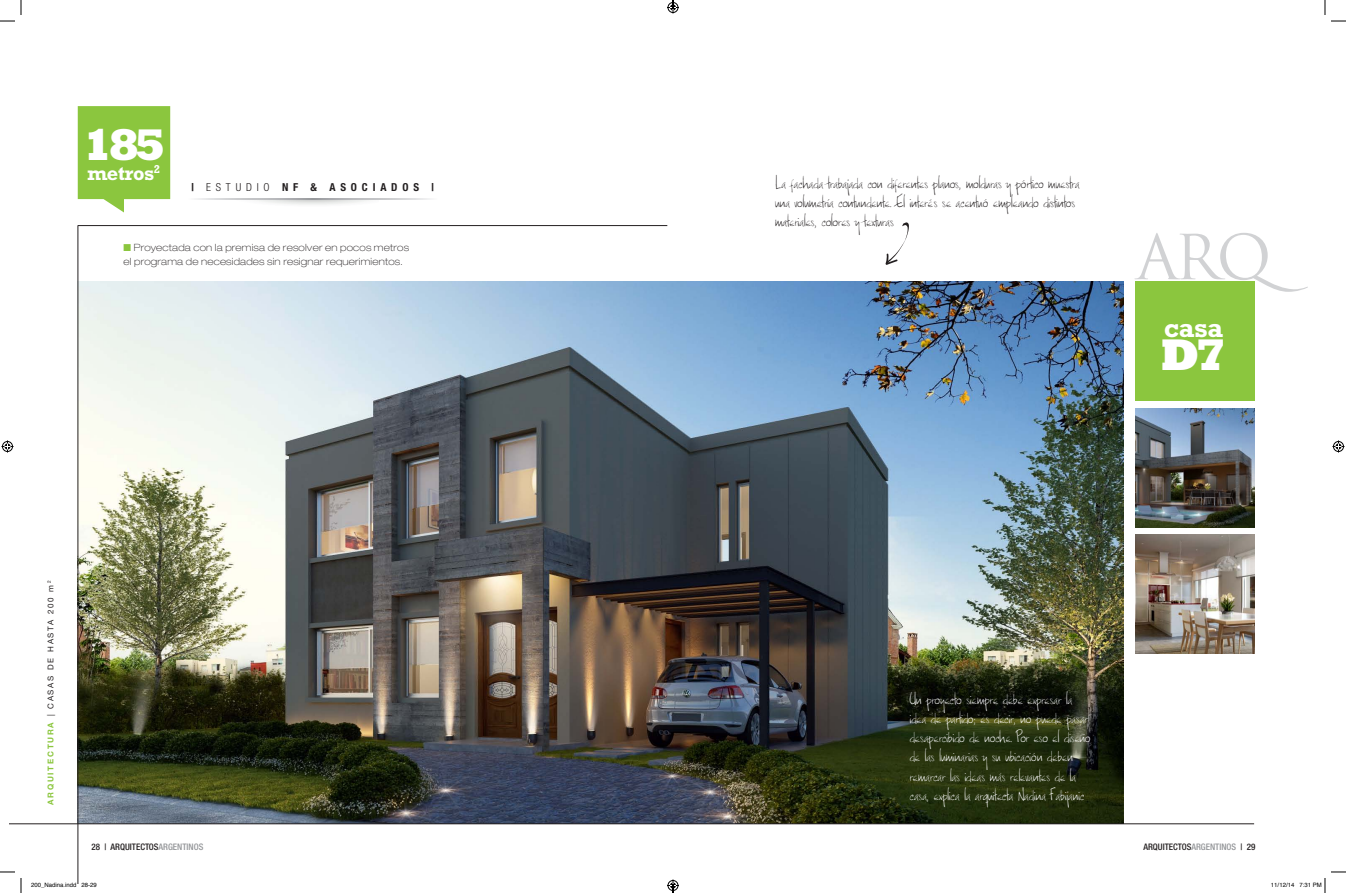
<style>
.page{position:relative;width:1346px;height:893px;background:#fff}
.page>*{position:absolute;margin:0;border:0;box-sizing:border-box;transform-origin:0 0}
.Foliacion_impar{font:800 45px "Rockwell";color:#fff}
.Foliacion_impar-2{font:700 27px "Rockwell";color:#fff}
.Foliacion_impar-3{font:700 20px "Rockwell";letter-spacing:-.02em;color:#fff}
.Epigrafe_EBU{font:16px/19.2px "Ebu Script";color:#fff}
.Epigrafe_EBU-2{font:16px/19.2px "Ebu Script";color:#231f20}
.t1{font:700 condensed 11px "Helvetica Neue LT Std";letter-spacing:.44em;color:#231f20}
.Bajada_CC{font:100 expanded 10px "Helvetica Neue LT Std";letter-spacing:.02em;color:#231f20}
.Foliacion{font:500 condensed 9px "Helvetica Neue LT Std";color:#231f20}
.t2{font:8px "Helvetica Neue LT Std";letter-spacing:.215em;color:#231f20}
.t3{font:6px "Helvetica";color:#000}
.s1{font-weight:300}
.s2{color:#8bc63e}
.s3{font-weight:700;color:#8bc63e}
.s4{color:#939598}
</style>
<div class="page">
<hr style="left:78px;top:225px;width:589px;height:1px;background:#231f20">
<img style="left:79px;top:281px;width:1045px;height:542px">
<hr style="left:78px;top:225px;width:1px;height:658px;background:#231f20">
<hr style="left:10px;top:823px;width:1244px;height:1px;background:#231f20">
<img style="left:1135px;top:408px;width:119px;height:119px">
<div style="left:1135px;top:282px;width:119px;height:119px;background:#8bc63e"></div>
<img style="left:1135px;top:534px;width:119px;height:119px">
<svg style="left:1134px;top:233px;width:174px;height:59px"></svg>
<svg style="left:78px;top:106px;width:92px;height:106px;background:#97cc53"></svg>
<svg style="left:885px;top:222px;width:24px;height:43px"></svg>
<svg style="left:196px;top:198px;width:234px;height:1px"></svg>
<svg style="left:0;top:0;width:22px;height:22px"></svg>
<svg style="left:0;top:871px;width:22px;height:21px"></svg>
<svg style="left:1324px;top:0;width:22px;height:22px"></svg>
<svg style="left:2px;top:440px;width:12px;height:12px"></svg>
<svg style="left:1332px;top:440px;width:12px;height:12px"></svg>
<svg style="left:1324px;top:871px;width:22px;height:21px"></svg>
<svg style="left:667px;top:0;width:12px;height:14px"></svg>
<svg style="left:667px;top:879px;width:12px;height:13px"></svg>
<p class="Foliacion_impar" style="left:82px;top:117px;width:85px">185</p>
<p class="Foliacion_impar-3" style="left:88px;top:161px;width:74px">metros<sup>2</sup></p>
<p class="t1" style="left:191px;top:180px;width:244px">| <span class="s1">ESTUDIO</span> NF &amp; ASOCIADOS |</p>
<p class="Bajada_CC" style="left:124px;top:241px;width:287px"><span class="s2">■</span> Proyectada con la premisa de resolver en pocos metros</p>
<p class="Bajada_CC" style="left:124px;top:255px;width:281px">el programa de necesidades sin resignar requerimientos.</p>
<p class="t2" style="left:46px;top:804px;width:226px;rotate:-90deg"><span class="s3">ARQUITECTURA</span> | CASAS DE HASTA 200 m <sup>2</sup></p>
<p class="Foliacion" style="left:92px;top:840px;width:113px">28 | ARQUITECTOS<span class="s4">ARGENTINOS</span></p>
<p class="Epigrafe_EBU-2" style="left:775px;top:172px;width:306px">La fachada trabajada con diferentes planos, molduras y pórtico muestra una volumetría contundente. El interés se acentuó empleando distintos materiales, colores y texturas</p>
<p class="Foliacion_impar-2" style="left:1164px;top:311px;width:60px">casa</p>
<p class="Foliacion_impar" style="left:1161px;top:326px;width:67px">D7</p>
<p class="Epigrafe_EBU" style="left:910px;top:688px;width:182px">Un proyecto siempre debe expresar la idea de partido; es decir, no puede pasar desapercibido de noche. Por eso el diseño de las luminarias y su ubicación deben remarcar las ideas más relevantes de la casa, explica la arquitecta Nadina Fabijanic</p>
<p class="Foliacion" style="left:1143px;top:840px;width:114px">ARQUITECTOS<span class="s4">ARGENTINOS</span> | 29</p>
<p class="t3" style="left:31px;top:880px;width:67px">200_Nadina.indd 28-29</p>
<p class="t3" style="left:1271px;top:880px;width:52px">11/12/14 7:31 PM</p>
</div>
